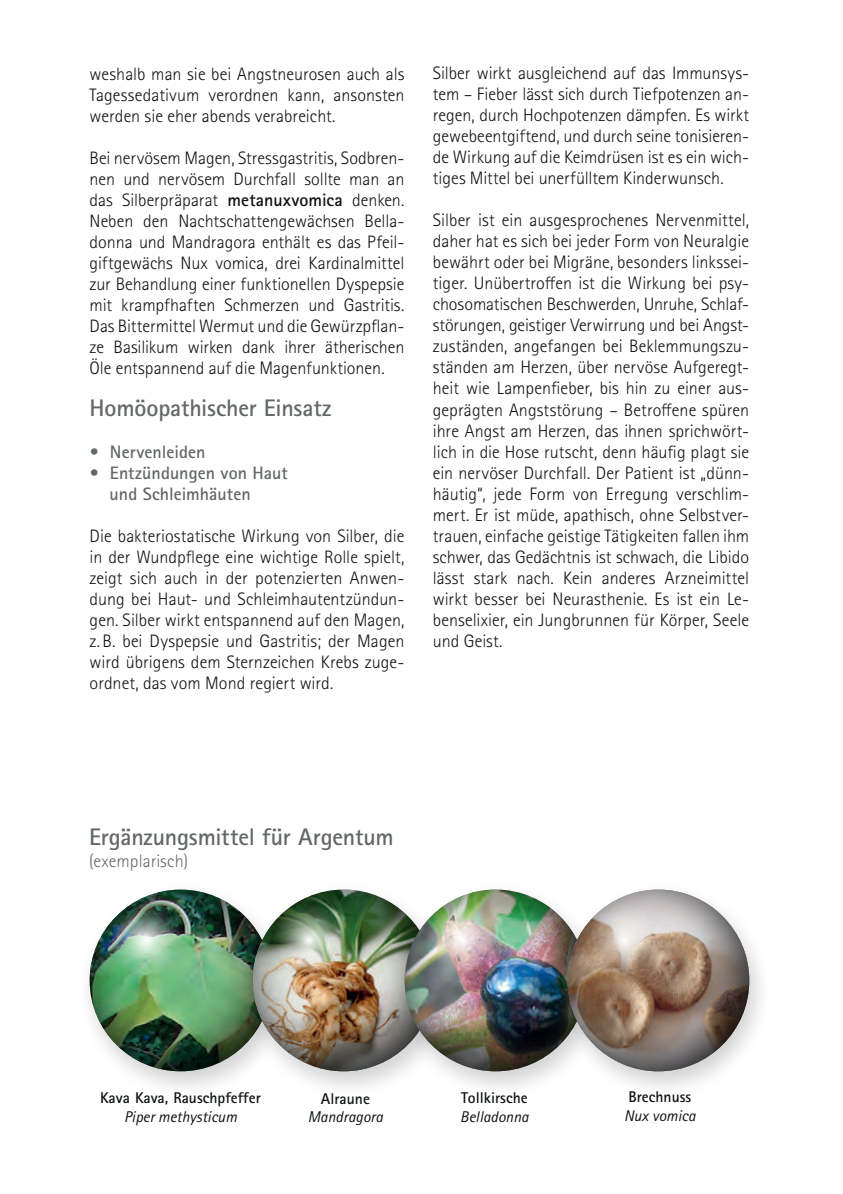
<style>
.page{position:relative;width:843px;height:1194px;background:#fff}
.page>*{position:absolute;margin:0;border:0;box-sizing:border-box;transform-origin:0 0}
.t1{font:700 24px "Rotis Sans Serif Std";letter-spacing:-.005em;color:#656868}
.t2{font:300 18px/21px "Rotis Sans Serif Std";color:#101314;text-align:justify}
.t3{font:700 18px/21px "Rotis Sans Serif Std";color:#656868}
.t4{font:300 18px "Rotis Sans Serif Std";color:#656868}
.t5{font:700 15.6px "Rotis Sans Serif Std";color:#101314}
.t6{font:italic 15.6px "Rotis Sans Serif Std";color:#101314}
.s1{font-weight:700}
</style>
<div class="page">
<div style="left:76px;top:881px;width:219px;height:219px;background:#101314;opacity:.2"></div>
<img style="left:86px;top:889px;width:153px;height:184px">
<img style="left:103px;top:897px;width:86px;height:86px;border-radius:50%">
<div style="left:239px;top:881px;width:219px;height:219px;background:#101314;opacity:.2"></div>
<img style="left:249px;top:889px;width:142px;height:184px">
<img style="left:266px;top:897px;width:86px;height:86px;border-radius:50%">
<div style="left:391px;top:881px;width:219px;height:219px;background:#101314;opacity:.2"></div>
<img style="left:401px;top:889px;width:152px;height:184px">
<img style="left:417px;top:897px;width:86px;height:86px;border-radius:50%">
<div style="left:553px;top:881px;width:219px;height:219px;background:#101314;opacity:.2"></div>
<svg style="left:563px;top:889px;width:186px;height:184px"></svg>
<svg style="left:580px;top:897px;width:86px;height:86px;background:#c0aea2"></svg>
<p class="t2" style="left:90px;top:63px;width:316px">weshalb man sie bei Angstneurosen auch als Tagessedativum verordnen kann, ansonsten werden sie eher abends verabreicht.</p>
<p class="t2" style="left:90px;top:147px;width:316px">Bei nervösem Magen, Stressgastritis, Sodbren&shy;nen und nervösem Durchfall sollte man an das Silberpräparat <span class="s1">metanuxvomica</span> denken.<br>Neben den Nachtschattengewächsen Bella&shy;donna und Mandragora enthält es das Pfeil&shy;giftgewächs Nux vomica, drei Kardinalmittel zur Behandlung einer funktionellen Dyspepsie mit krampfhaften Schmerzen und Gastritis.<br>Das Bittermittel Wermut und die Gewürzpflan&shy;ze Basilikum wirken dank ihrer ätherischen Öle entspannend auf die Magenfunktionen.</p>
<h1 class="t1" style="left:90px;top:392px;width:243px">Homöopathischer Einsatz</h1>
<p class="t3" style="left:90px;top:441px;width:117px">• Nervenleiden</p>
<p class="t3" style="left:110px;top:462px;width:180px;text-indent:-20px">• Entzündungen von Haut und Schleimhäuten</p>
<p class="t2" style="left:90px;top:525px;width:316px">Die bakteriostatische Wirkung von Silber, die in der Wundpflege eine wichtige Rolle spielt, zeigt sich auch in der potenzierten Anwen&shy;dung bei Haut- und Schleimhautentzündun&shy;gen. Silber wirkt entspannend auf den Magen, z.B. bei Dyspepsie und Gastritis; der Magen wird übrigens dem Sternzeichen Krebs zuge&shy;ordnet, das vom Mond regiert wird.</p>
<p class="t2" style="left:433px;top:63px;width:318px">Silber wirkt ausgleichend auf das Immunsys&shy;tem – Fieber lässt sich durch Tiefpotenzen an&shy;regen, durch Hochpotenzen dämpfen. Es wirkt gewebeentgiftend, und durch seine tonisieren&shy;de Wirkung auf die Keimdrüsen ist es ein wich&shy;tiges Mittel bei unerfülltem Kinderwunsch.</p>
<p class="t2" style="left:433px;top:210px;width:318px">Silber ist ein ausgesprochenes Nervenmittel, daher hat es sich bei jeder Form von Neuralgie bewährt oder bei Migräne, besonders linkssei&shy;tiger. Unübertroffen ist die Wirkung bei psy&shy;chosomatischen Beschwerden, Unruhe, Schlaf&shy;störungen, geistiger Verwirrung und bei Angst&shy;zuständen, angefangen bei Beklemmungszu&shy;ständen am Herzen, über nervöse Aufgeregt&shy;heit wie Lampenfieber, bis hin zu einer aus&shy;geprägten Angststörung – Betroffene spüren ihre Angst am Herzen, das ihnen sprichwört&shy;lich in die Hose rutscht, denn häufig plagt sie ein nervöser Durchfall. Der Patient ist „dünn&shy;häutig“, jede Form von Erregung verschlim&shy;mert. Er ist müde, apathisch, ohne Selbstver&shy;trauen, einfache geistige Tätigkeiten fallen ihm schwer, das Gedächtnis ist schwach, die Libido lässt stark nach. Kein anderes Arzneimittel wirkt besser bei Neurasthenie. Es ist ein Le&shy;benselixier, ein Jungbrunnen für Körper, Seele und Geist.</p>
<h1 class="t1" style="left:89px;top:822px;width:306px">Ergänzungsmittel für Argentum</h1>
<p class="t4" style="left:89px;top:851px;width:100px">(exemplarisch)</p>
<p class="t5" style="left:100px;top:1088px;width:162px">Kava Kava, Rauschpfeffer</p>
<p class="t6" style="left:124px;top:1107px;width:114px">Piper methysticum</p>
<p class="t5" style="left:321px;top:1088px;width:51px">Alraune</p>
<p class="t6" style="left:308px;top:1108px;width:76px">Mandragora</p>
<p class="t5" style="left:461px;top:1088px;width:68px">Tollkirsche</p>
<p class="t6" style="left:460px;top:1107px;width:70px">Belladonna</p>
<p class="t5" style="left:628px;top:1087px;width:64px">Brechnuss</p>
<p class="t6" style="left:624px;top:1106px;width:73px">Nux vomica</p>
</div>
